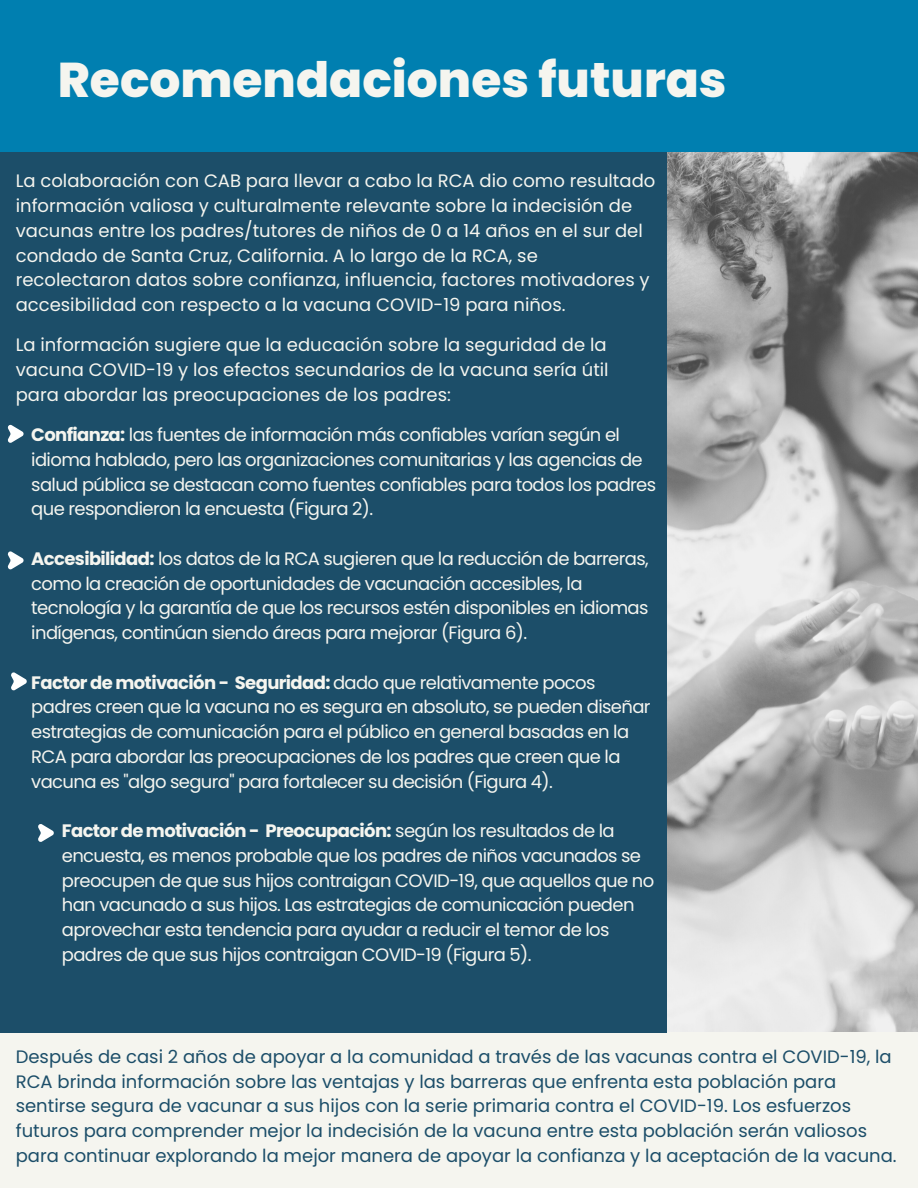
<style>
.page{position:relative;width:918px;height:1188px;background:#fff}
.page>*{position:absolute;margin:0;border:0;box-sizing:border-box;transform-origin:0 0}
.t1{font:800 48.75px "Poppins";color:#f5f5ef}
.t2{font:18px/24.8px "Poppins";letter-spacing:-.035em;color:#f5f5ef}
.t3{font:18px/24.8px "Poppins";color:#1c4e69}
.t4{font:18px/24.8px "Poppins";color:#f5f5ef}
.s1{font-weight:700}
</style>
<div class="page">
<img style="left:667px;top:152px;width:251px;height:880px">
<div style="left:0;top:1033px;width:918px;height:155px;background:#f5f5ef"></div>
<div style="left:0;top:144px;width:667px;height:888px;background:#1c4e69"></div>
<div style="left:0;top:0;width:918px;height:152px;background:#007fb0"></div>
<svg style="left:8px;top:425px;width:16px;height:18px"></svg>
<svg style="left:8px;top:551px;width:16px;height:18px"></svg>
<svg style="left:38px;top:824px;width:16px;height:18px"></svg>
<svg style="left:11px;top:672px;width:16px;height:18px"></svg>
<p class="t1" style="left:58px;top:46px;width:670px">Recomendaciones futuras</p>
<p class="t4" style="left:16px;top:169px;width:641px">La colaboración con CAB para llevar a cabo la RCA dio como resultado información valiosa y culturalmente relevante sobre la indecisión de vacunas entre los padres/tutores de niños de 0 a 14 años en el sur del condado de Santa Cruz, California. A lo largo de la RCA, se recolectaron datos sobre confianza, influencia, factores motivadores y accesibilidad con respecto a la vacuna COVID-19 para niños.</p>
<p class="t2" style="left:16px;top:333px;width:594px;text-align:justify">La información sugiere que la educación sobre la seguridad de la vacuna COVID-19 y los efectos secundarios de la vacuna sería útil para abordar las preocupaciones de los padres:</p>
<p class="t2" style="left:31px;top:422px;width:626px"><span class="s1">Confianza:</span> las fuentes de información más confiables varían según el idioma hablado, pero las organizaciones comunitarias y las agencias de salud pública se destacan como fuentes confiables para todos los padres que respondieron la encuesta (Figura 2).</p>
<p class="t2" style="left:31px;top:546px;width:619px"><span class="s1">Accesibilidad:</span> los datos de la RCA sugieren que la reducción de barreras, como la creación de oportunidades de vacunación accesibles, la tecnología y la garantía de que los recursos estén disponibles en idiomas indígenas, continúan siendo áreas para mejorar (Figura 6).</p>
<p class="t2" style="left:31px;top:670px;width:621px"><span class="s1">Factor de motivación - Seguridad:</span> dado que relativamente pocos padres creen que la vacuna no es segura en absoluto, se pueden diseñar estrategias de comunicación para el público en general basadas en la RCA para abordar las preocupaciones de los padres que creen que la vacuna es "algo segura" para fortalecer su decisión (Figura 4).</p>
<p class="t2" style="left:62px;top:818px;width:594px"><span class="s1">Factor de motivación - Preocupación:</span> según los resultados de la encuesta, es menos probable que los padres de niños vacunados se preocupen de que sus hijos contraigan COVID-19, que aquellos que no han vacunado a sus hijos. Las estrategias de comunicación pueden aprovechar esta tendencia para ayudar a reducir el temor de los padres de que sus hijos contraigan COVID-19 (Figura 5).</p>
<p class="t3" style="left:16px;top:1044px;width:882px">Después de casi 2 años de apoyar a la comunidad a través de las vacunas contra el COVID-19, la RCA brinda información sobre las ventajas y las barreras que enfrenta esta población para sentirse segura de vacunar a sus hijos con la serie primaria contra el COVID-19. Los esfuerzos futuros para comprender mejor la indecisión de la vacuna entre esta población serán valiosos para continuar explorando la mejor manera de apoyar la confianza y la aceptación de la vacuna.</p>
</div>
